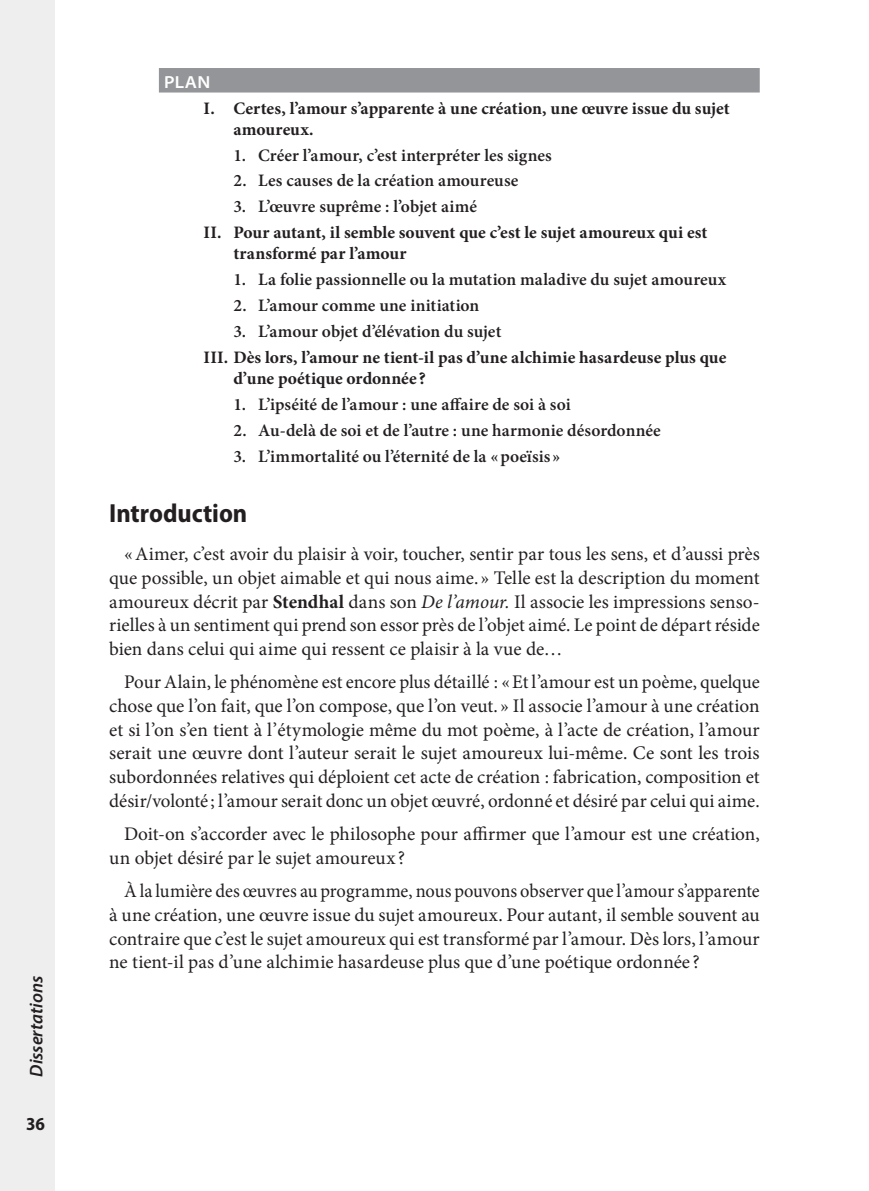
<style>
.page{position:relative;width:869px;height:1191px;background:#fff}
.page>*{position:absolute;margin:0;border:0;box-sizing:border-box;transform-origin:0 0}
.t1{font:700 semi-condensed 26.25px "Myriad Pro";color:#231f20}
.t2{font:19.25px/23.6px "Minion Pro";color:#231f20;text-align:justify}
.t3{font:19.25px/23.6px "Minion Pro";color:#231f20;text-align:justify;scale:.95 1}
.t4{font:italic 600 18.38px "Myriad Pro";color:#231f20}
.t5{font:700 semi-condensed 18.38px "Myriad Pro";color:#231f20}
.t6{font:600 17.5px "Minion Pro";color:#231f20}
.t7{font:700 17.5px/21px "Minion Pro";color:#231f20}
.t8{font:600 semi-expanded 17.5px "Myriad Pro";color:#fff}
.s1{font-weight:700}
.s2{font-style:italic}
</style>
<div class="page">
<div style="left:0;top:0;width:55px;height:1191px;background:#eeeeef"></div>
<div style="left:159px;top:68px;width:600px;height:24px;background:#939598"></div>
<p class="t4" style="left:29px;top:1076px;width:102px;rotate:-90deg">Dissertations</p>
<p class="t5" style="left:26px;top:1117px;width:20px">36</p>
<p class="t8" style="left:164px;top:75px;width:48px">PLAN</p>
<p class="t7" style="left:233px;top:99px;width:497px;text-indent:-30px">I. Certes, l’amour s’apparente à une création, une œuvre issue du sujet amoureux.</p>
<p class="t6" style="left:233px;top:148px;width:320px">1. Créer l’amour, c’est interpréter les signes</p>
<p class="t6" style="left:233px;top:174px;width:286px">2. Les causes de la création amoureuse</p>
<p class="t6" style="left:233px;top:200px;width:245px">3. L’œuvre suprême : l’objet aimé</p>
<p class="t7" style="left:233px;top:224px;width:475px;text-indent:-30px">II. Pour autant, il semble souvent que c’est le sujet amoureux qui est transformé par l’amour</p>
<p class="t6" style="left:233px;top:273px;width:494px">1. La folie passionnelle ou la mutation maladive du sujet amoureux</p>
<p class="t6" style="left:233px;top:299px;width:247px">2. L’amour comme une initiation</p>
<p class="t6" style="left:233px;top:325px;width:269px">3. L’amour objet d’élévation du sujet</p>
<p class="t7" style="left:233px;top:348px;width:494px;text-indent:-30px">III. Dès lors, l’amour ne tient-il pas d’une alchimie hasardeuse plus que d’une poétique ordonnée ?</p>
<p class="t6" style="left:233px;top:398px;width:338px">1. L’ipséité de l’amour : une affaire de soi à soi</p>
<p class="t6" style="left:233px;top:424px;width:429px">2. Au-delà de soi et de l’autre : une harmonie désordonnée</p>
<p class="t6" style="left:233px;top:449px;width:328px">3. L’immortalité ou l’éternité de la « poeïsis »</p>
<h1 class="t1" style="left:109px;top:503px;width:139px">Introduction</h1>
<p class="t2" style="left:109px;top:544px;width:652px;text-indent:15px">« Aimer, c’est avoir du plaisir à voir, toucher, sentir par tous les sens, et d’aussi près que possible, un objet aimable et qui nous aime. » Telle est la description du moment amoureux décrit par <span class="s1">Stendhal</span> dans son <span class="s2">De l’amour.</span> Il associe les impressions senso&shy;rielles à un sentiment qui prend son essor près de l’objet aimé. Le point de départ réside bien dans celui qui aime qui ressent ce plaisir à la vue de…</p>
<p class="t2" style="left:109px;top:672px;width:651px;text-indent:15px">Pour Alain, le phénomène est encore plus détaillé : « Et l’amour est un poème, quelque chose que l’on fait, que l’on compose, que l’on veut. » Il associe l’amour à une création et si l’on s’en tient à l’étymologie même du mot poème, à l’acte de création, l’amour serait une œuvre dont l’auteur serait le sujet amoureux lui-même. Ce sont les trois subordonnées relatives qui déploient cet acte de création : fabrication, composition et désir/volonté ; l’amour serait donc un objet œuvré, ordonné et désiré par celui qui aime.</p>
<p class="t2" style="left:109px;top:823px;width:651px;text-indent:15px">Doit-on s’accorder avec le philosophe pour affirmer que l’amour est une création, un objet désiré par le sujet amoureux ?</p>
<p class="t3" style="left:109px;top:881px;width:686px;text-indent:15px">À la lumière des œuvres au programme, nous pouvons observer que l’amour s’apparente à une création, une œuvre issue du sujet amoureux. Pour autant, il semble souvent au contraire que c’est le sujet amoureux qui est transformé par l’amour. Dès lors, l’amour ne tient-il pas d’une alchimie hasardeuse plus que d’une poétique ordonnée ?</p>
</div>
